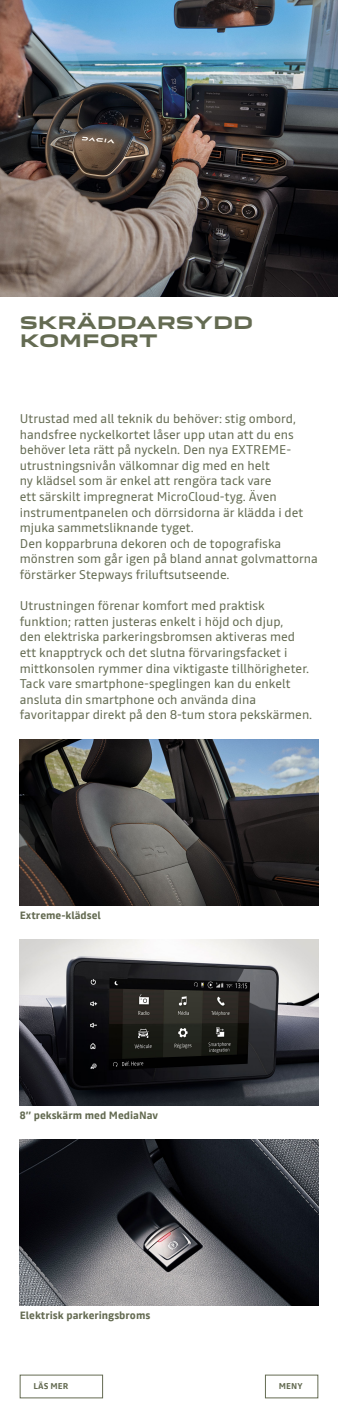
<style>
.page{position:relative;width:338px;height:1418px;background:#fff}
.page>*{position:absolute;margin:0;border:0;box-sizing:border-box;transform-origin:0 0}
.t1{font:700 16.8px/18.3px "Dacia Block Extended";color:#646b52}
.t2{font:12.6px/15.6px "Read";color:#646b52}
.t3{font:700 10.5px "Read";color:#646b52}
.t4{font:700 8.4px "Read";color:#646b52}
</style>
<div class="page">
<img style="left:0;top:0;width:338px;height:296px">
<img style="left:20px;top:939px;width:298px;height:166px">
<img style="left:20px;top:1139px;width:298px;height:166px">
<img style="left:20px;top:739px;width:298px;height:166px">
<h1 class="t1" style="left:20px;top:314px;width:235px">SKRÄDDARSYDD<br>KOMFORT</h1>
<p class="t2" style="left:20px;top:411px;width:299px">Utrustad med all teknik du behöver: stig ombord, handsfree nyckelkortet låser upp utan att du ens behöver leta rätt på nyckeln. Den nya EXTREME&shy;utrustningsnivån välkomnar dig med en helt<br>ny klädsel som är enkel att rengöra tack vare<br>ett särskilt impregnerat MicroCloud-tyg. Även instrumentpanelen och dörrsidorna är klädda i det mjuka sammetsliknande tyget.<br>Den kopparbruna dekoren och de topografiska mönstren som går igen på bland annat golvmattorna förstärker Stepways friluftsutseende.</p>
<p class="t2" style="left:20px;top:598px;width:293px">Utrustningen förenar komfort med praktisk funktion; ratten justeras enkelt i höjd och djup,<br>den elektriska parkeringsbromsen aktiveras med ett knapptryck och det slutna förvaringsfacket i mittkonsolen rymmer dina viktigaste tillhörigheter.<br>Tack vare smartphone-speglingen kan du enkelt ansluta din smartphone och använda dina favoritappar direkt på den 8-tum stora pekskärmen.</p>
<p class="t3" style="left:20px;top:908px;width:82px">Extreme-klädsel</p>
<p class="t3" style="left:20px;top:1108px;width:140px">8’’ pekskärm med MediaNav</p>
<p class="t3" style="left:20px;top:1308px;width:132px">Elektrisk parkeringsbroms</p>
<p class="t4" style="left:34px;top:1381px;width:36px">LÄS MER</p>
<p class="t4" style="left:279px;top:1381px;width:25px">MENY</p>
</div>
